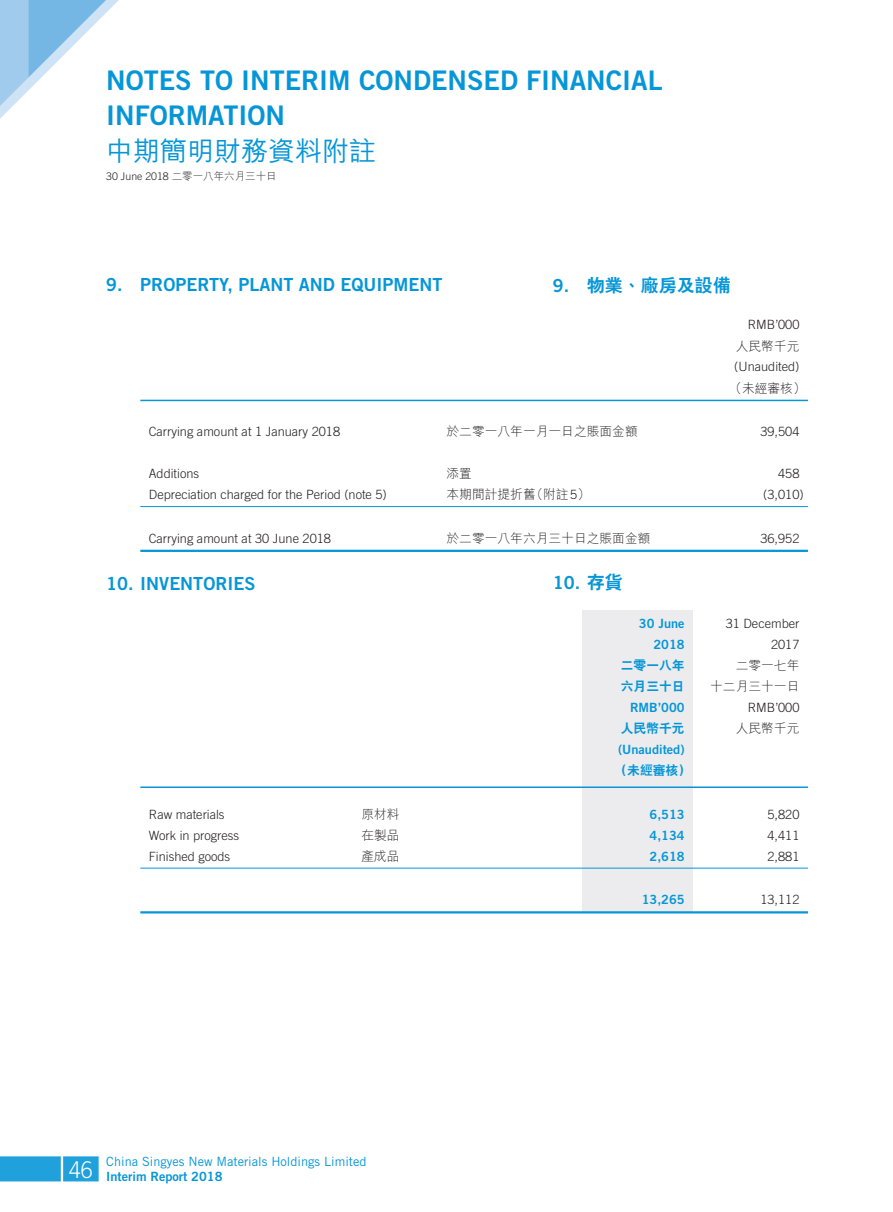
<style>
.page{position:relative;width:893px;height:1212px;background:#fff}
.page>*{position:absolute;margin:0;border:0;box-sizing:border-box;transform-origin:0 0}
.t1{font:27px/34.5px "Trade Gothic LT Std Bd 2";color:#0696d7}
.t2{font:500 27px "M Hei HK";color:#0696d7}
.Subhead_1{font:18px "Trade Gothic LT Std Bd 2";color:#0696d7}
.副標題1{font:800 18px "C Hei 2 HK";color:#0696d7}
.副標題1-2{font:18px "Trade Gothic LT Std Bd 2";color:#0696d7}
.Table_2_Colume{font:300 12.75px "Trade Gothic LT Std";color:#231f20}
.Table_2_Colume-2{font:300 12.75px "M Hei HK";color:#231f20}
.Table_2_Colume-3{font:12.75px "Trade Gothic LT Std Bd 2";color:#0696d7}
.t3{font:12.75px "Trade Gothic LT Std";color:#0696d7}
.Table_2_Colume-4{font:800 12.75px "C Hei 2 HK";color:#0696d7}
.t4{font:300 10.5px "Trade Gothic LT Std";color:#231f20}
.s1{font-family:"M Hei HK"}
.s2{font-family:"Trade Gothic LT Std Bd 2";font-weight:400}
.s3{font-family:"Trade Gothic LT Std"}
.s4{font-family:"C Hei 2 HK";font-weight:800}
</style>
<div class="page">
<svg style="left:0;top:1156px;width:99px;height:25px;background:#2aa4dc"></svg>
<svg style="left:0;top:0;width:119px;height:119px"></svg>
<div style="left:583px;top:610px;width:110px;height:303px;background:#ececee"></div>
<hr style="left:140px;top:400px;width:668px;height:1px;background:#0696d7">
<hr style="left:140px;top:506px;width:668px;height:1px;background:#0696d7">
<hr style="left:140px;top:550px;width:668px;height:2px;background:#0696d7">
<hr style="left:140px;top:786px;width:668px;height:2px;background:#0696d7">
<hr style="left:140px;top:868px;width:668px;height:1px;background:#0696d7">
<hr style="left:140px;top:911px;width:668px;height:2px;background:#0696d7">
<h1 class="t1" style="left:106px;top:63px;width:558px">NOTES TO INTERIM CONDENSED FINANCIAL<br>INFORMATION</h1>
<h1 class="t2" style="left:106px;top:132px;width:271px">中期簡明財務資料附註</h1>
<p class="t4" style="left:106px;top:170px;width:172px">30 June 2018 <span class="s1">二零一八年六月三十日</span></p>
<p class="Subhead_1" style="left:106px;top:274px;width:338px">9. PROPERTY, PLANT AND EQUIPMENT</p>
<p class="副標題1" style="left:553px;top:276px;width:180px"><span class="s2">9.</span> 物業、廠房及設備</p>
<p class="Table_2_Colume" style="left:748px;top:317px;width:53px">RMB’000</p>
<p class="Table_2_Colume-2" style="left:736px;top:340px;width:65px">人民幣千元</p>
<p class="Table_2_Colume" style="left:734px;top:359px;width:67px">(Unaudited)</p>
<p class="Table_2_Colume-2" style="left:729px;top:382px;width:78px">（未經審核）</p>
<p class="Table_2_Colume" style="left:149px;top:424px;width:193px">Carrying amount at 1 January 2018</p>
<p class="Table_2_Colume-2" style="left:446px;top:425px;width:193px">於二零一八年一月一日之賬面金額</p>
<p class="Table_2_Colume" style="left:760px;top:424px;width:40px">39,504</p>
<p class="Table_2_Colume" style="left:149px;top:466px;width:52px">Additions</p>
<p class="Table_2_Colume-2" style="left:446px;top:467px;width:27px">添置</p>
<p class="Table_2_Colume" style="left:778px;top:466px;width:23px">458</p>
<p class="Table_2_Colume" style="left:149px;top:487px;width:240px">Depreciation charged for the Period (note 5)</p>
<p class="Table_2_Colume-2" style="left:446px;top:488px;width:145px">本期間計提折舊（附註<span class="s3">5</span>）</p>
<p class="Table_2_Colume" style="left:763px;top:487px;width:42px">(3,010)</p>
<p class="Table_2_Colume" style="left:149px;top:531px;width:184px">Carrying amount at 30 June 2018</p>
<p class="Table_2_Colume-2" style="left:446px;top:532px;width:205px">於二零一八年六月三十日之賬面金額</p>
<p class="Table_2_Colume" style="left:760px;top:531px;width:40px">36,952</p>
<p class="Subhead_1" style="left:106px;top:572px;width:151px">10. INVENTORIES</p>
<p class="Table_2_Colume-3" style="left:639px;top:616px;width:47px">30 June</p>
<p class="Table_2_Colume" style="left:726px;top:616px;width:75px">31 December</p>
<p class="Table_2_Colume-3" style="left:653px;top:637px;width:33px">2018</p>
<p class="Table_2_Colume" style="left:771px;top:637px;width:30px">2017</p>
<p class="Table_2_Colume-4" style="left:621px;top:659px;width:65px">二零一八年</p>
<p class="Table_2_Colume-2" style="left:736px;top:659px;width:65px">二零一七年</p>
<p class="Table_2_Colume-4" style="left:621px;top:680px;width:65px">六月三十日</p>
<p class="Table_2_Colume-2" style="left:710px;top:680px;width:91px">十二月三十一日</p>
<p class="Table_2_Colume-3" style="left:630px;top:699px;width:56px">RMB’000</p>
<p class="Table_2_Colume" style="left:748px;top:699px;width:53px">RMB’000</p>
<p class="Table_2_Colume-4" style="left:621px;top:722px;width:65px">人民幣千元</p>
<p class="Table_2_Colume-2" style="left:736px;top:722px;width:65px">人民幣千元</p>
<p class="Table_2_Colume-3" style="left:618px;top:742px;width:68px">(Unaudited)</p>
<p class="Table_2_Colume-4" style="left:614px;top:764px;width:78px">（未經審核）</p>
<p class="Table_2_Colume" style="left:149px;top:807px;width:77px">Raw materials</p>
<p class="Table_2_Colume-2" style="left:361px;top:808px;width:40px">原材料</p>
<p class="Table_2_Colume-3" style="left:650px;top:806px;width:37px">6,513</p>
<p class="Table_2_Colume" style="left:767px;top:807px;width:33px">5,820</p>
<p class="Table_2_Colume" style="left:149px;top:828px;width:92px">Work in progress</p>
<p class="Table_2_Colume-2" style="left:361px;top:829px;width:40px">在製品</p>
<p class="Table_2_Colume-3" style="left:650px;top:827px;width:37px">4,134</p>
<p class="Table_2_Colume" style="left:767px;top:828px;width:33px">4,411</p>
<p class="Table_2_Colume" style="left:149px;top:849px;width:83px">Finished goods</p>
<p class="Table_2_Colume-2" style="left:361px;top:850px;width:40px">產成品</p>
<p class="Table_2_Colume-3" style="left:650px;top:848px;width:37px">2,618</p>
<p class="Table_2_Colume" style="left:767px;top:849px;width:33px">2,881</p>
<p class="Table_2_Colume-3" style="left:642px;top:892px;width:44px">13,265</p>
<p class="Table_2_Colume" style="left:760px;top:892px;width:40px">13,112</p>
<p class="副標題1-2" style="left:553px;top:571px;width:72px">10. <span class="s4">存貨</span></p>
<p class="t3" style="left:106px;top:1154px;width:262px">China Singyes New Materials Holdings Limited</p>
<p class="Table_2_Colume-3" style="left:69px;top:1169px;width:155px"><sup>46</sup> Interim Report 2018</p>
</div>
